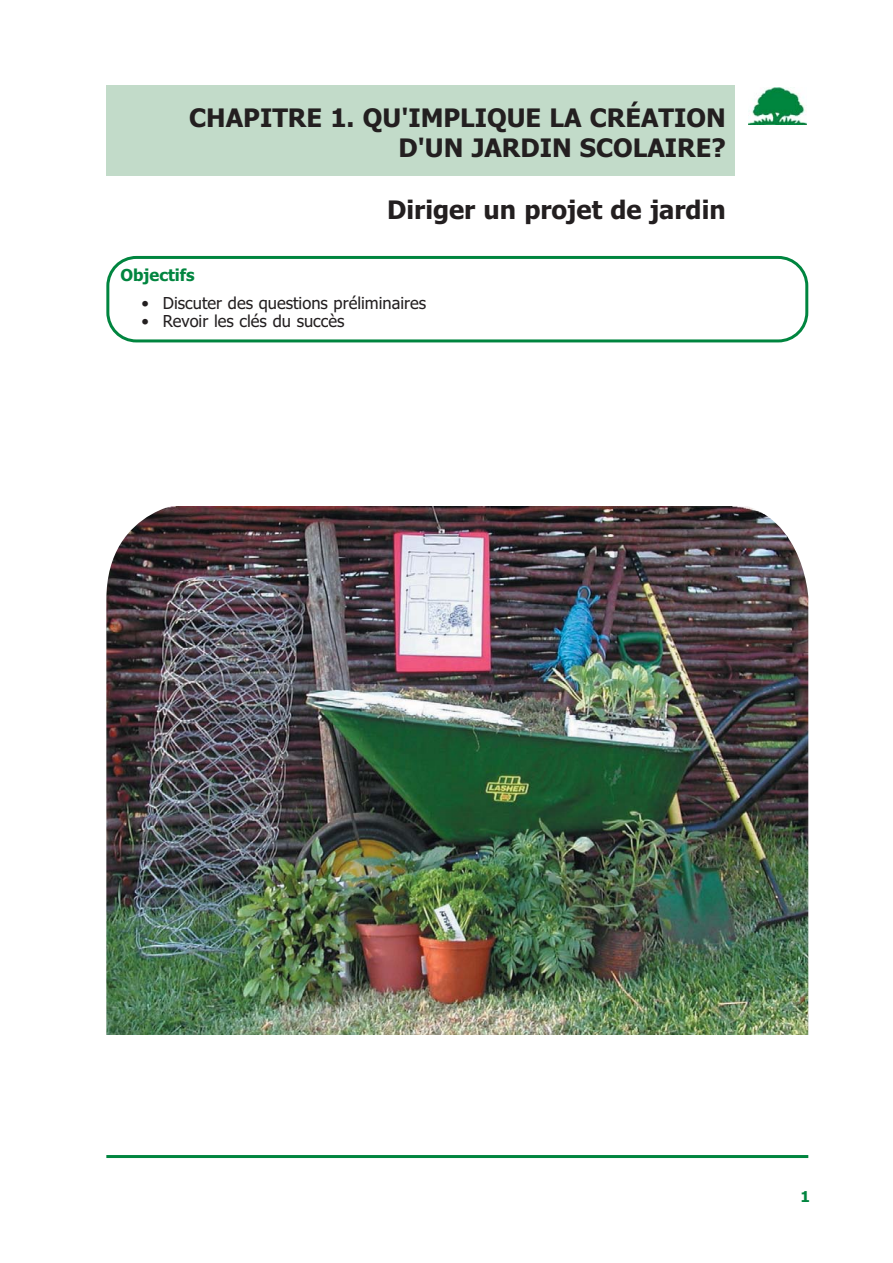
<style>
.page{position:relative;width:893px;height:1263px;background:#fff}
.page>*{position:absolute;margin:0;border:0;box-sizing:border-box;transform-origin:0 0}
.t1{font:700 25.5px/30.6px "Tahoma";color:#231f20;text-align:right}
.t2{font:16.5px "Tahoma";color:#231f20}
.t3{font:700 16.5px "Tahoma";color:#00853f}
.t4{font:700 15px "Tahoma";color:#00853f}
</style>
<div class="page">
<div style="left:106px;top:85px;width:629px;height:91px;background:#c2dbc9"></div>
<img style="left:748px;top:87px;width:58px;height:38px">
<svg style="left:106px;top:256px;width:702px;height:86px"></svg>
<hr style="left:106px;top:1155px;width:702px;height:3px;background:#00853f">
<img style="left:106px;top:506px;width:702px;height:529px">
<p class="t1" style="left:189px;top:104px;width:538px">CHAPITRE 1. QU'IMPLIQUE LA CRÉATION<br>D'UN JARDIN SCOLAIRE?</p>
<p class="t1" style="left:387px;top:197px;width:340px">Diriger un projet de jardin</p>
<p class="t3" style="left:120px;top:269px;width:76px">Objectifs</p>
<p class="t2" style="left:142px;top:296px;width:286px">• Discuter des questions préliminaires</p>
<p class="t2" style="left:142px;top:315px;width:204px">• Revoir les clés du succès</p>
<p class="t4" style="left:800px;top:1191px;width:11px">1</p>
</div>
